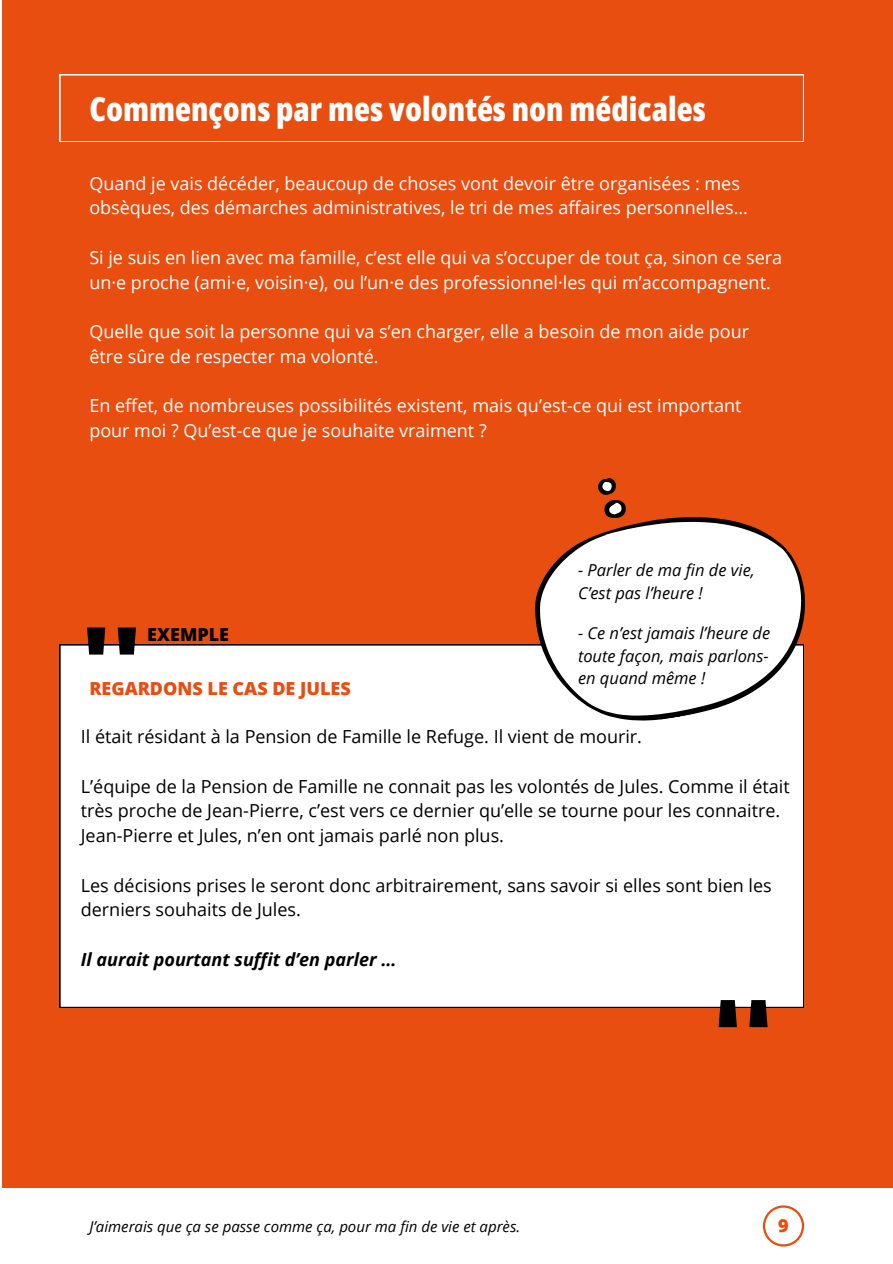
<style>
.page{position:relative;width:893px;height:1264px;background:#fff}
.page>*{position:absolute;margin:0;border:0;box-sizing:border-box;transform-origin:0 0}
.t1{font:800 105px "Open Sans";color:#000}
.t2{font:800 33px "Open Sans Condensed";color:#fffffe}
.t3{font:18px/24.8px "Open Sans";color:#fffffe}
.t4{font:18px/24.8px "Open Sans";color:#000}
.t5{font:italic 700 18px "Open Sans";color:#000}
.t6{font:800 18px "Open Sans";color:#e74e10}
.t7{font:800 18px "Open Sans";color:#000}
.t8{font:italic 16.5px/22.5px "Open Sans";color:#000}
.t9{font:italic 15px "Open Sans";color:#000}
</style>
<div class="page">
<div style="left:2px;top:0;width:890px;height:1187px;background:#e74e10"></div>
<svg style="left:762px;top:1205px;width:42px;height:41px"></svg>
<svg style="left:60px;top:74px;width:743px;height:68px"></svg>
<div style="left:59px;top:644px;width:744px;height:363px;background:#fff"></div>
<svg style="left:521px;top:517px;width:285px;height:221px;background:#edddd7"></svg>
<svg style="left:596px;top:478px;width:31px;height:42px"></svg>
<h4 class="t2" style="left:89px;top:86px;width:618px">Commençons par mes volontés non médicales</h4>
<h1 class="t3" style="left:89px;top:170px;width:660px">Quand je vais décéder, beaucoup de choses vont devoir être organisées : mes obsèques, des démarches administratives, le tri de mes affaires personnelles…</h1>
<h4 class="t3" style="left:89px;top:244px;width:694px">Si je suis en lien avec ma famille, c’est elle qui va s’occuper de tout ça, sinon ce sera un·e proche (ami·e, voisin·e), ou l’un·e des professionnel·les qui m’accompagnent.</h4>
<h4 class="t3" style="left:89px;top:319px;width:661px">Quelle que soit la personne qui va s’en charger, elle a besoin de mon aide pour être sûre de respecter ma volonté.</h4>
<h4 class="t3" style="left:89px;top:393px;width:653px">En effet, de nombreuses possibilités existent, mais qu’est-ce qui est important pour moi ? Qu’est-ce que je souhaite vraiment ?</h4>
<h3 class="t1" style="left:81px;top:590px;width:63px">''</h3>
<p class="t7" style="left:147px;top:621px;width:83px">EXEMPLE</p>
<h4 class="t6" style="left:89px;top:675px;width:263px">REGARDONS LE CAS DE JULES</h4>
<h4 class="t8" style="left:578px;top:558px;width:178px">- Parler de ma fin de vie,<br>C’est pas l’heure !</h4>
<p class="t8" style="left:578px;top:621px;width:194px;text-align:justify">- Ce n’est jamais l’heure de toute façon, mais parlons&shy;en quand même !</p>
<h2 class="t4" style="left:81px;top:723px;width:562px">Il était résidant à la Pension de Famille le Refuge. Il vient de mourir.</h2>
<h4 class="t4" style="left:81px;top:773px;width:710px">L’équipe de la Pension de Famille ne connait pas les volontés de Jules. Comme il était très proche de Jean-Pierre, c’est vers ce dernier qu’elle se tourne pour les connaitre.<br>Jean-Pierre et Jules, n’en ont jamais parlé non plus.</h4>
<h4 class="t4" style="left:81px;top:872px;width:692px">Les décisions prises le seront donc arbitrairement, sans savoir si elles sont bien les derniers souhaits de Jules.</h4>
<h4 class="t5" style="left:81px;top:946px;width:317px">Il aurait pourtant suffit d’en parler …</h4>
<p class="t1" style="left:773px;top:1064px;width:63px;rotate:-180deg">''</p>
<h2 class="t9" style="left:89px;top:1215px;width:432px">J’aimerais que ça se passe comme ça, pour ma fin de vie et après.</h2>
<p class="t6" style="left:778px;top:1212px;width:12px">9</p>
</div>
